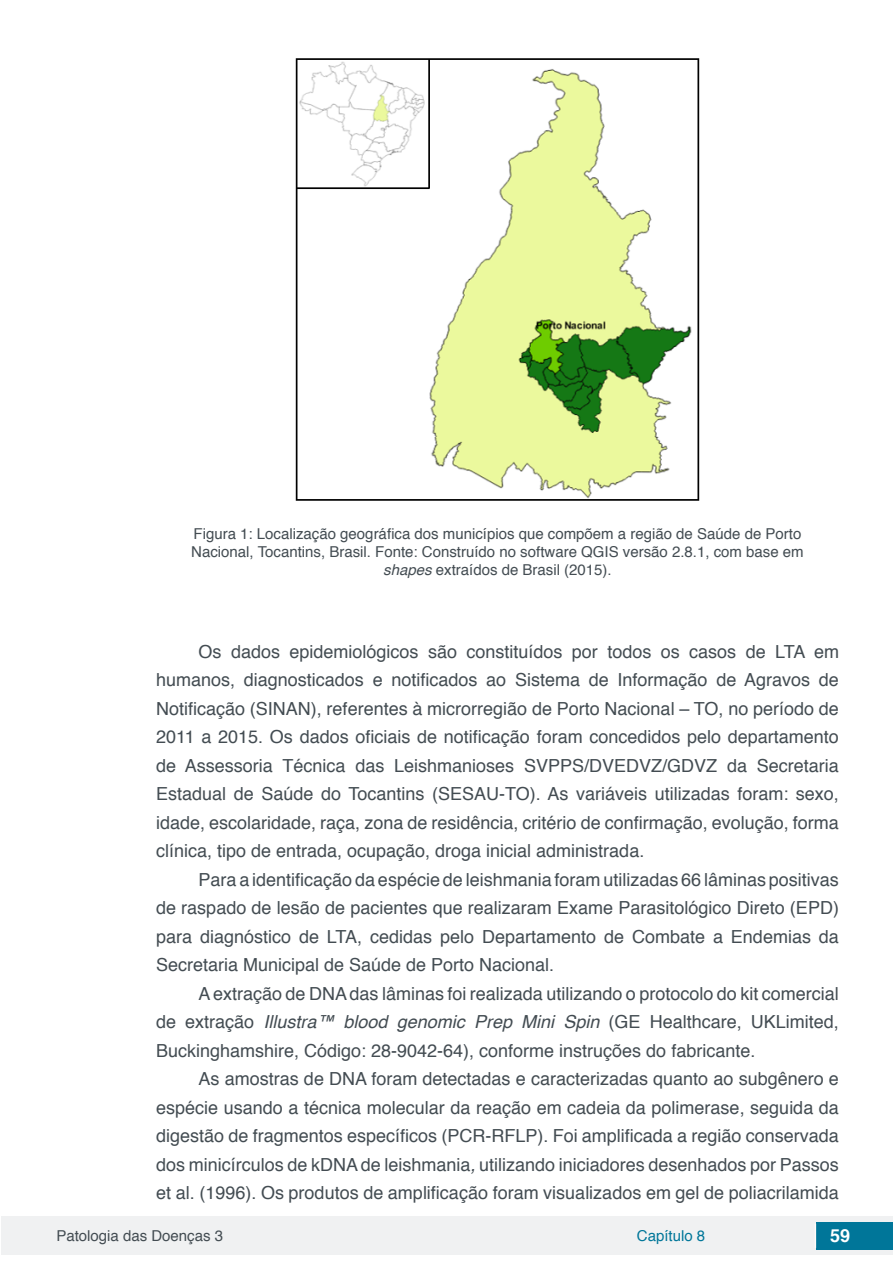
<style>
.page{position:relative;width:893px;height:1263px;background:#fff}
.page>*{position:absolute;margin:0;border:0;box-sizing:border-box;transform-origin:0 0}
.t1{font:18px/28.5px "Helvetica";color:#434c52;text-align:justify}
.t2{font:700 18px "Helvetica";color:#fff}
.t3{font:15px/18px "Helvetica";color:#434c52;text-align:center}
.t4{font:15px "Helvetica";color:#007699}
.s1{font-style:italic}
</style>
<div class="page">
<div style="left:1px;top:1216px;width:891px;height:38px;background:#f0f1f2"></div>
<div style="left:816px;top:1222px;width:77px;height:27px;background:#007699"></div>
<svg style="left:815px;top:1224px;width:1px;height:24px"></svg>
<img style="left:295px;top:58px;width:405px;height:443px">
<p class="t3" style="left:191px;top:525px;width:614px">Figura 1: Localização geográfica dos municípios que compõem a região de Saúde de Porto<br>Nacional, Tocantins, Brasil. Fonte: Construído no software QGIS versão 2.8.1, com base em <span class="s1">shapes</span> extraídos de Brasil (2015).</p>
<p class="t1" style="left:156px;top:638px;width:684px;text-indent:43px">Os dados epidemiológicos são constituídos por todos os casos de LTA em humanos, diagnosticados e notificados ao Sistema de Informação de Agravos de Notificação (SINAN), referentes à microrregião de Porto Nacional – TO, no período de 2011 a 2015. Os dados oficiais de notificação foram concedidos pelo departamento de Assessoria Técnica das Leishmanioses SVPPS/DVEDVZ/GDVZ da Secretaria Estadual de Saúde do Tocantins (SESAU-TO). As variáveis utilizadas foram: sexo, idade, escolaridade, raça, zona de residência, critério de confirmação, evolução, forma clínica, tipo de entrada, ocupação, droga inicial administrada.</p>
<p class="t1" style="left:156px;top:866px;width:684px;text-indent:43px">Para a identificação da espécie de leishmania foram utilizadas 66 lâminas positivas de raspado de lesão de pacientes que realizaram Exame Parasitológico Direto (EPD) para diagnóstico de LTA, cedidas pelo Departamento de Combate a Endemias da Secretaria Municipal de Saúde de Porto Nacional.</p>
<p class="t1" style="left:156px;top:979px;width:684px;text-indent:43px">A extração de DNA das lâminas foi realizada utilizando o protocolo do kit comercial de extração <span class="s1">Illustra™ blood genomic Prep Mini Spin</span> (GE Healthcare, UKLimited, Buckinghamshire, Código: 28-9042-64), conforme instruções do fabricante.</p>
<p class="t1" style="left:156px;top:1065px;width:684px;text-indent:43px">As amostras de DNA foram detectadas e caracterizadas quanto ao subgênero e espécie usando a técnica molecular da reação em cadeia da polimerase, seguida da digestão de fragmentos específicos (PCR-RFLP). Foi amplificada a região conservada dos minicírculos de kDNA de leishmania<span class="s1">,</span> utilizando iniciadores desenhados por Passos et al. (1996). Os produtos de amplificação foram visualizados em gel de poliacrilamida</p>
<p class="t3" style="left:56px;top:1227px;width:168px">Patologia das Doenças 3</p>
<p class="t4" style="left:637px;top:1224px;width:70px">Capítulo 8</p>
<p class="t2" style="left:830px;top:1221px;width:22px">59</p>
</div>
